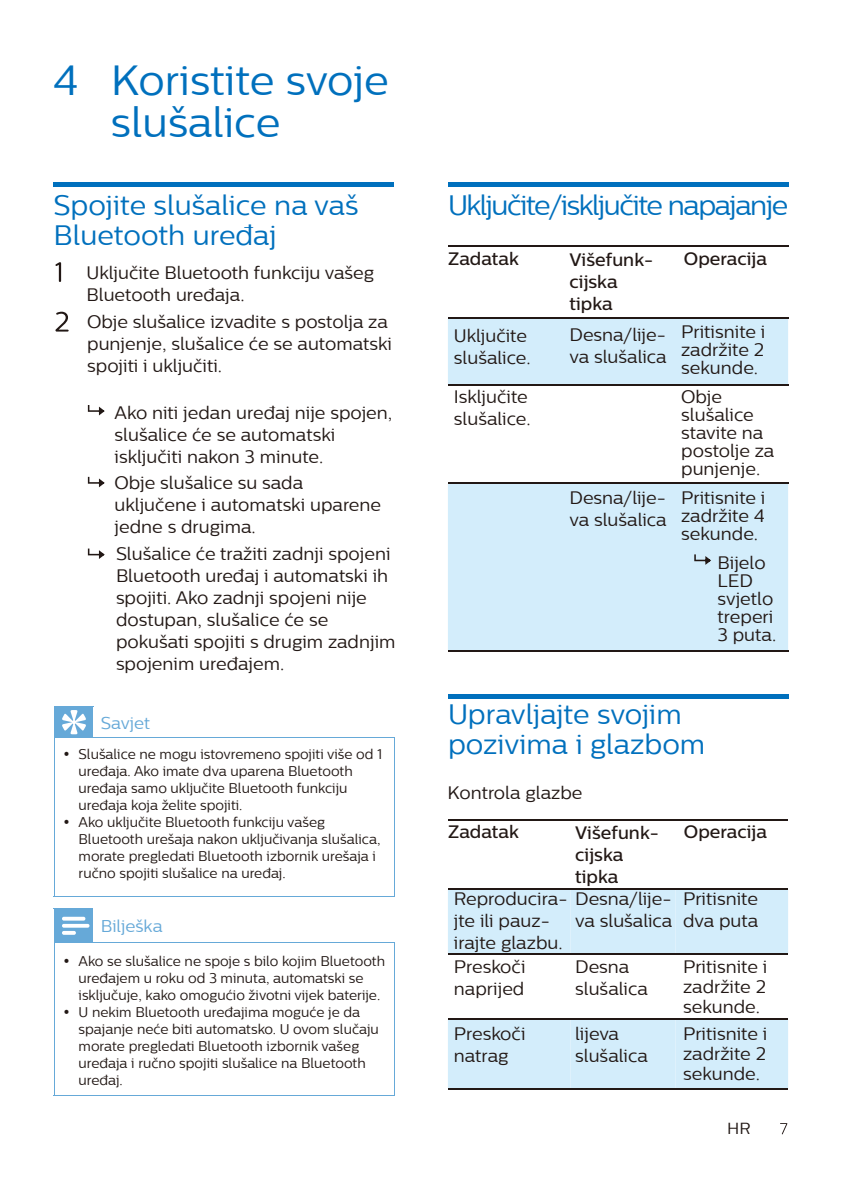
<style>
.page{position:relative;width:842px;height:1191px;background:#fff}
.page>*{position:absolute;margin:0;border:0;box-sizing:border-box;transform-origin:0 0}
.t1{font:42px/42px "Centrale Sans";color:#0070bd}
.t2{font:28px/30px "Centrale Sans";letter-spacing:-.005em;color:#0070bd}
.t3{font:28px "Centrale Sans";letter-spacing:-.05em;color:#0070bd}
.t4{font:18px/22px "Centrale Sans";color:#221815}
.t5{font:500 18px/22px "Centrale Sans";color:#221815}
.t6{font:17px "Centrale Sans";color:#66a9d8}
.t7{font:16px "Centrale Sans";color:#221815}
.t8{font:14px/17px "Centrale Sans";color:#221815}
</style>
<div class="page">
<svg style="left:780px;top:1123px;width:7px;height:11px"></svg>
<hr style="left:54px;top:182px;width:340px;height:4px;background:#0070bd">
<svg style="left:55px;top:262px;width:6px;height:20px"></svg>
<svg style="left:55px;top:312px;width:14px;height:19px"></svg>
<svg style="left:88px;top:405px;width:17px;height:10px"></svg>
<svg style="left:88px;top:477px;width:17px;height:10px"></svg>
<svg style="left:88px;top:548px;width:17px;height:11px"></svg>
<div style="left:54px;top:706px;width:39px;height:31px;background:#66a9d8"></div>
<hr style="left:54px;top:737px;width:1px;height:159px;background:#66a9d8">
<hr style="left:394px;top:738px;width:1px;height:158px;background:#66a9d8">
<hr style="left:54px;top:896px;width:39px;height:1px;background:#66a9d8">
<hr style="left:93px;top:896px;width:302px;height:1px;background:#66a9d8">
<hr style="left:93px;top:707px;width:1px;height:30px;background:#66a9d8">
<hr style="left:93px;top:737px;width:302px;height:1px;background:#66a9d8">
<svg style="left:62px;top:710px;width:24px;height:24px"></svg>
<hr style="left:448px;top:182px;width:340px;height:4px;background:#0070bd">
<hr style="left:448px;top:694px;width:340px;height:4px;background:#0070bd">
<div style="left:54px;top:908px;width:39px;height:34px;background:#66a9d8"></div>
<hr style="left:54px;top:942px;width:1px;height:153px;background:#66a9d8">
<hr style="left:394px;top:943px;width:1px;height:152px;background:#66a9d8">
<hr style="left:54px;top:1095px;width:39px;height:1px;background:#66a9d8">
<hr style="left:93px;top:1095px;width:301px;height:1px;background:#66a9d8">
<hr style="left:93px;top:909px;width:1px;height:33px;background:#66a9d8">
<hr style="left:93px;top:942px;width:301px;height:1px;background:#66a9d8">
<svg style="left:62px;top:916px;width:27px;height:18px"></svg>
<div style="left:448px;top:318px;width:340px;height:66px;background:#d3edfb"></div>
<div style="left:448px;top:484px;width:340px;height:166px;background:#d3edfb"></div>
<hr style="left:448px;top:246px;width:128px;height:1px;background:#221815">
<hr style="left:576px;top:246px;width:108px;height:1px;background:#221815">
<hr style="left:684px;top:246px;width:104px;height:1px;background:#221815">
<hr style="left:448px;top:317px;width:128px;height:1px;background:#221815">
<hr style="left:576px;top:317px;width:108px;height:1px;background:#221815">
<hr style="left:684px;top:317px;width:104px;height:1px;background:#221815">
<hr style="left:448px;top:384px;width:128px;height:1px;background:#221815">
<hr style="left:576px;top:384px;width:108px;height:1px;background:#221815">
<hr style="left:684px;top:384px;width:104px;height:1px;background:#221815">
<hr style="left:448px;top:650px;width:340px;height:1px;background:#221815">
<hr style="left:448px;top:483px;width:340px;height:1px;background:#221815">
<svg style="left:694px;top:554px;width:17px;height:11px"></svg>
<svg style="left:448px;top:890px;width:340px;height:198px;fill:#d3edfb"></svg>
<hr style="left:448px;top:819px;width:132px;height:1px;background:#221815">
<hr style="left:580px;top:819px;width:94px;height:1px;background:#221815">
<hr style="left:674px;top:819px;width:114px;height:1px;background:#221815">
<hr style="left:448px;top:889px;width:132px;height:1px;background:#221815">
<hr style="left:580px;top:889px;width:94px;height:1px;background:#221815">
<hr style="left:674px;top:889px;width:114px;height:1px;background:#221815">
<hr style="left:448px;top:953px;width:132px;height:1px;background:#221815">
<hr style="left:580px;top:953px;width:94px;height:1px;background:#221815">
<hr style="left:674px;top:953px;width:114px;height:1px;background:#221815">
<hr style="left:448px;top:1018px;width:132px;height:1px;background:#221815">
<hr style="left:580px;top:1018px;width:94px;height:1px;background:#221815">
<hr style="left:674px;top:1018px;width:114px;height:1px;background:#221815">
<hr style="left:448px;top:1088px;width:132px;height:1px;background:#221815">
<hr style="left:580px;top:1088px;width:94px;height:1px;background:#221815">
<hr style="left:674px;top:1088px;width:114px;height:1px;background:#221815">
<h1 class="t1" style="left:111px;top:58px;width:280px;text-indent:-58px">4 Koristite svoje slušalice</h1>
<h2 class="t2" style="left:54px;top:189px;width:307px">Spojite slušalice na vaš<br>Bluetooth uređaj</h2>
<h2 class="t3" style="left:448px;top:189px;width:342px">Uključite/isključite napajanje</h2>
<p class="t4" style="left:87px;top:261px;width:289px">Uključite Bluetooth funkciju vašeg<br>Bluetooth uređaja.</p>
<p class="t4" style="left:87px;top:310px;width:306px">Obje slušalice izvadite s postolja za punjenje, slušalice će se automatski spojiti i uključiti.</p>
<p class="t4" style="left:115px;top:401px;width:279px">Ako niti jedan uređaj nije spojen, slušalice će se automatski isključiti nakon 3 minute.</p>
<p class="t4" style="left:115px;top:471px;width:268px">Obje slušalice su sada uključene i automatski uparene jedne s drugima.</p>
<p class="t4" style="left:116px;top:542px;width:281px">Slušalice će tražiti zadnji spojeni<br>Bluetooth uređaj i automatski ih spojiti. Ako zadnji spojeni nije dostupan, slušalice će se pokušati spojiti s drugim zadnjim spojenim uređajem.</p>
<p class="t6" style="left:101px;top:713px;width:51px">Savjet</p>
<p class="t8" style="left:79px;top:745px;width:305px;text-indent:-15px">• Slušalice ne mogu istovremeno spojiti više od 1 uređaja. Ako imate dva uparena Bluetooth uređaja samo uključite Bluetooth funkciju uređaja koja želite spojiti.</p>
<p class="t8" style="left:79px;top:813px;width:303px;text-indent:-15px">• Ako uključite Bluetooth funkciju vašeg Bluetooth urešaja nakon uključivanja slušalica, morate pregledati Bluetooth izbornik urešaja i ručno spojiti slušalice na uređaj.</p>
<p class="t6" style="left:101px;top:916px;width:63px">Bilješka</p>
<p class="t8" style="left:79px;top:952px;width:308px;text-indent:-15px">• Ako se slušalice ne spoje s bilo kojim Bluetooth uređajem u roku od 3 minuta, automatski se isključuje, kako omogućio životni vijek baterije.</p>
<p class="t8" style="left:79px;top:1003px;width:302px;text-indent:-15px">• U nekim Bluetooth uređajima moguće je da spajanje neće biti automatsko. U ovom slučaju morate pregledati Bluetooth izbornik vašeg uređaja i ručno spojiti slušalice na Bluetooth uređaj.</p>
<p class="t5" style="left:448px;top:248px;width:72px">Zadatak</p>
<p class="t4" style="left:454px;top:324px;width:78px">Uključite slušalice.</p>
<p class="t4" style="left:454px;top:385px;width:78px">Isključite slušalice.</p>
<p class="t5" style="left:569px;top:248px;width:85px">Višefunk&shy;cijska tipka</p>
<p class="t5" style="left:684px;top:247px;width:85px">Operacija</p>
<p class="t4" style="left:569px;top:324px;width:99px">Desna/lije&shy;va slušalica</p>
<p class="t4" style="left:681px;top:323px;width:86px;line-height:18px;text-align:justify">Pritisnite i zadržite 2 sekunde.</p>
<p class="t4" style="left:681px;top:387px;width:95px;line-height:18px">Obje slušalice stavite na postolje za punjenje.</p>
<p class="t4" style="left:681px;top:489px;width:86px;line-height:18px;text-align:justify">Pritisnite i zadržite 4 sekunde.</p>
<p class="t4" style="left:718px;top:553px;width:60px;line-height:18px">Bijelo<br>LED svjetlo treperi<br>3 puta.</p>
<p class="t4" style="left:569px;top:487px;width:99px">Desna/lije&shy;va slušalica</p>
<h2 class="t2" style="left:448px;top:698px;width:259px">Upravljajte svojim pozivima i glazbom</h2>
<p class="t4" style="left:448px;top:781px;width:136px">Kontrola glazbe</p>
<p class="t5" style="left:448px;top:820px;width:72px">Zadatak</p>
<p class="t5" style="left:575px;top:821px;width:85px">Višefunk&shy;cijska tipka</p>
<p class="t5" style="left:684px;top:820px;width:85px">Operacija</p>
<p class="t4" style="left:454px;top:887px;width:219px">Reproducira- Desna/lije&shy;jte ili pauz-<br>irajte glazbu.</p>
<p class="t4" style="left:454px;top:955px;width:73px">Preskoči naprijed</p>
<p class="t4" style="left:575px;top:955px;width:74px">Desna slušalica</p>
<p class="t4" style="left:683px;top:956px;width:86px;line-height:20px;text-align:justify">Pritisnite i zadržite 2 sekunde.</p>
<p class="t4" style="left:454px;top:1022px;width:73px">Preskoči natrag</p>
<p class="t4" style="left:575px;top:1022px;width:74px">lijeva slušalica</p>
<p class="t4" style="left:683px;top:1023px;width:86px;line-height:20px;text-align:justify">Pritisnite i zadržite 2 sekunde.</p>
<p class="t4" style="left:683px;top:887px;width:77px">Pritisnite dva puta</p>
<p class="t4" style="left:575px;top:909px;width:99px">va slušalica</p>
<p class="t7" style="left:727px;top:1119px;width:25px">HR</p>
</div>
